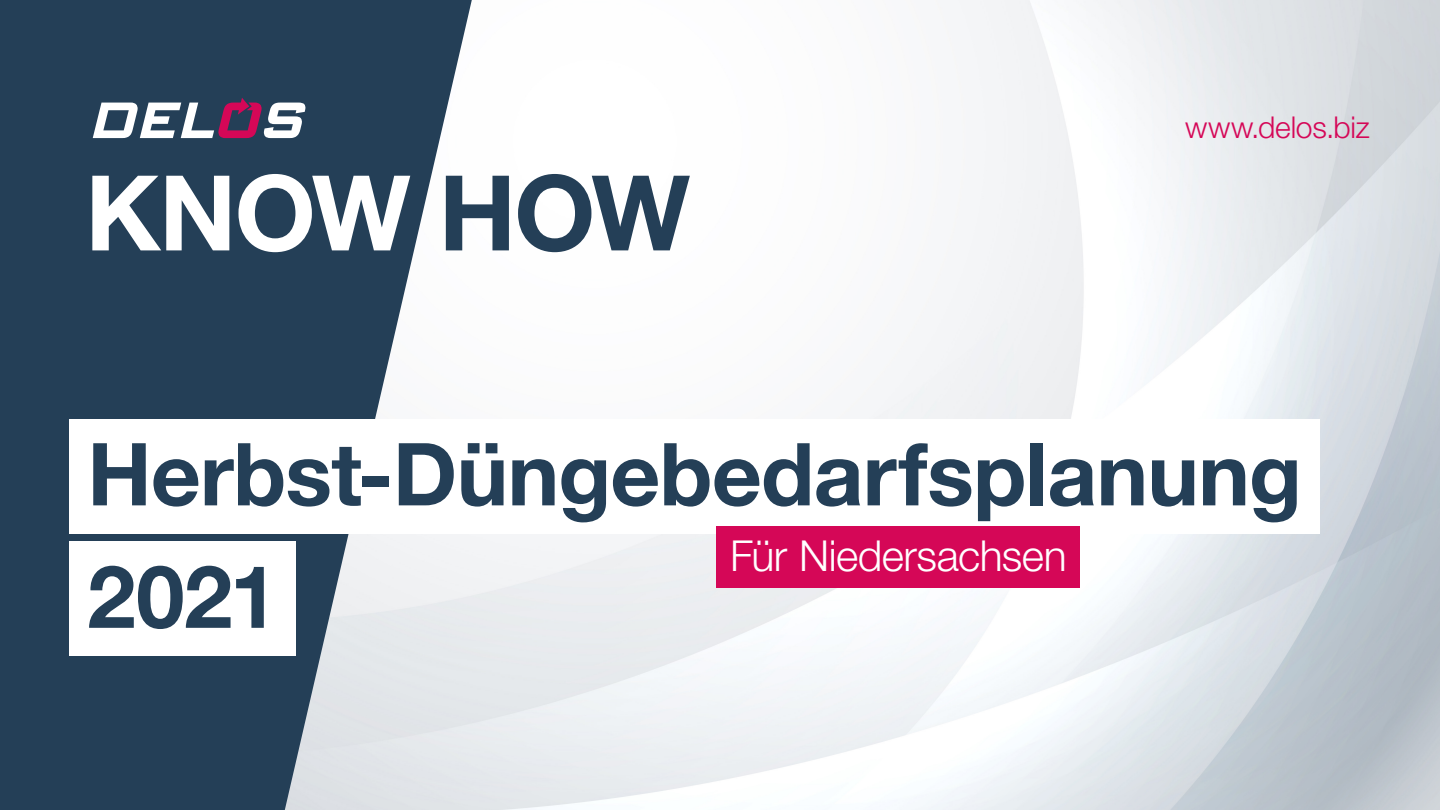
<style>
.page{position:relative;width:1440px;height:810px;background:#fff}
.page>*{position:absolute;margin:0;border:0;box-sizing:border-box;transform-origin:0 0}
.Teaser{font:700 104.62px "Helvetica Neue LT Pro";letter-spacing:-.02em;color:#fff}
.H1_DINlang{font:700 87px "Helvetica Neue LT Pro";letter-spacing:-.01em;color:#243f57}
.Teaser-2{font:300 42.75px "Helvetica Neue LT Pro";letter-spacing:-.015em;color:#fff}
.Teaser___14pt{font:300 30.15px "Helvetica Neue LT Pro";letter-spacing:-.01em;color:#d50757}
.s1{color:#243f57}
</style>
<div class="page">
<svg style="left:0;top:0;width:472px;height:810px;background:#4e6377"></svg>
<div style="left:69px;top:419px;width:1251px;height:115px;background:#fff"></div>
<div style="left:69px;top:542px;width:227px;height:114px;background:#fff"></div>
<svg style="left:93px;top:98px;width:212px;height:40px"></svg>
<div style="left:716px;top:526px;width:364px;height:62px;background:#d50757"></div>
<p class="Teaser" style="left:85px;top:147px;width:607px">KNOW <span class="s1">HOW</span></p>
<p class="Teaser___14pt" style="left:1185px;top:109px;width:186px">www.delos.biz</p>
<p class="H1_DINlang" style="left:87px;top:419px;width:1216px">Herbst-Düngebedarfsplanung</p>
<p class="H1_DINlang" style="left:87px;top:542px;width:192px">2021</p>
<p class="Teaser-2" style="left:730px;top:529px;width:338px">Für Niedersachsen</p>
</div>
